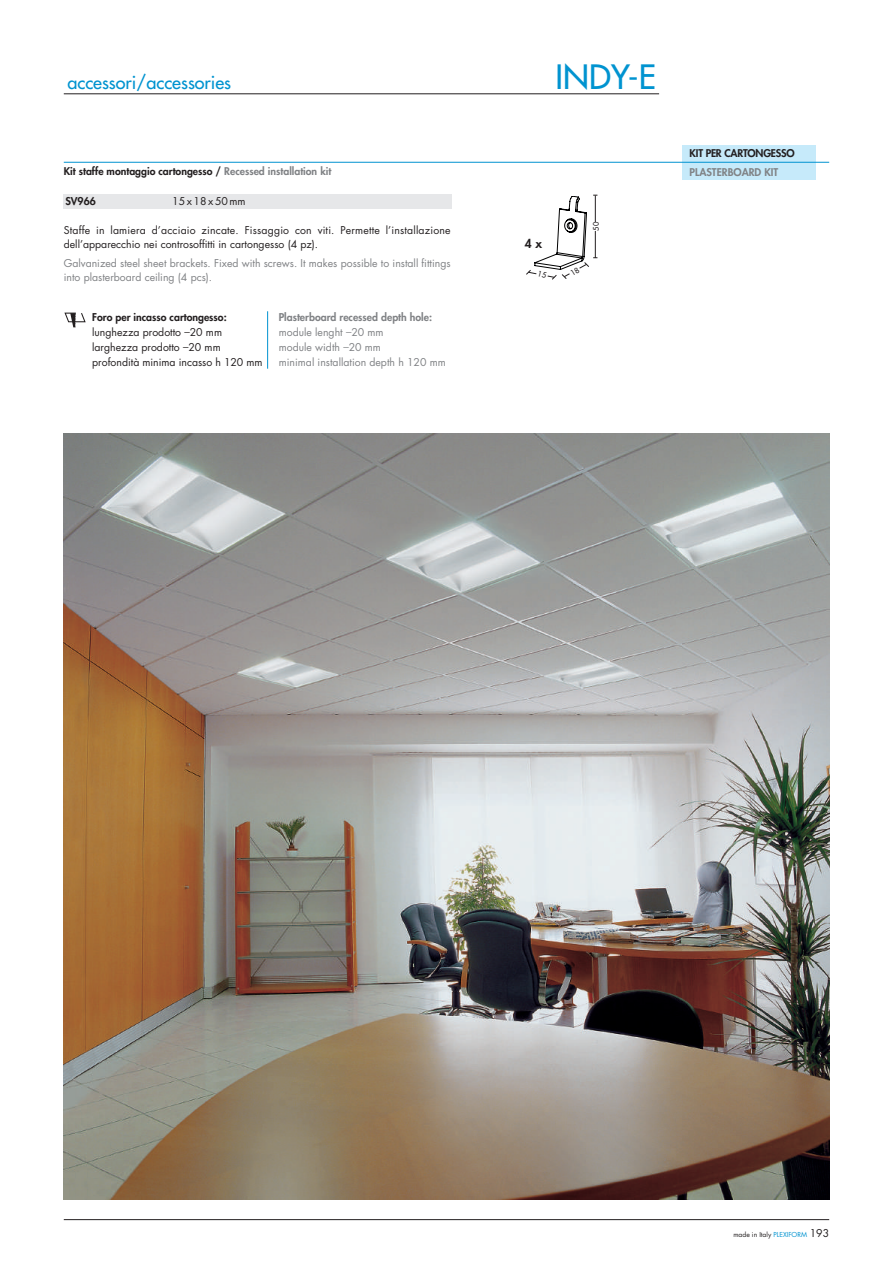
<style>
.page{position:relative;width:893px;height:1263px;background:#fff}
.page>*{position:absolute;margin:0;border:0;box-sizing:border-box;transform-origin:0 0}
.t1{font:500 32.7px "Futura Std";color:#0093d0}
.t2{font:500 17.85px "Futura Std";color:#0093d0}
.t3{font:800 12px "Futura Std";color:#231f20}
.t4{font:10.5px/15px "Futura Std";color:#231f20}
.t5{font:10.5px/15px "Futura Std";color:#808285}
.t6{font:10.5px "Futura Std";letter-spacing:.155em;color:#231f20}
.t7{font:800 10.5px "Futura Std";color:#231f20}
.t8{font:800 10.35px "Futura Std";color:#231f20}
.t9{font:800 10.35px "Futura Std";letter-spacing:-.02em;color:#231f20}
.t10{font:800 10.35px "Futura Std";color:#808285}
.t11{font:500 7.5px "Futura Std";color:#231f20}
.t12{font:6.75px "Futura Std";color:#231f20}
.s1{color:#808285}
.s2{font-weight:800}
.s3{color:#0093d0}
.s4{font-size:10.5px}
</style>
<div class="page">
<hr style="left:64px;top:1219px;width:765px;height:1px;background:#231f20">
<hr style="left:64px;top:93px;width:595px;height:1px;background:#231f20">
<img style="left:64px;top:434px;width:765px;height:765px">
<div style="left:682px;top:146px;width:134px;height:34px;background:#c6eafa"></div>
<hr style="left:267px;top:311px;width:1px;height:58px;background:#0093d0">
<svg style="left:64px;top:313px;width:22px;height:14px"></svg>
<div style="left:64px;top:194px;width:388px;height:15px;background:#e6e7e9"></div>
<hr style="left:64px;top:162px;width:765px;height:1px;background:#0093d0">
<svg style="left:526px;top:195px;width:71px;height:85px"></svg>
<h2 class="t2" style="left:67px;top:71px;width:165px">accessori/accessories</h2>
<h1 class="t1" style="left:555px;top:56px;width:102px">INDY-E</h1>
<p class="t8" style="left:64px;top:165px;width:269px">Kit staffe montaggio cartongesso / <span class="s1">Recessed installation kit</span></p>
<p class="t7" style="left:65px;top:194px;width:32px">SV966</p>
<p class="t6" style="left:172px;top:194px;width:75px">15x18x50mm</p>
<p class="t4" style="left:64px;top:223px;width:388px;line-height:14.2px">Staffe in lamiera d’acciaio zincate. Fissaggio con viti. Permette l’installazione dell’apparecchio nei controsoffitti in cartongesso (4 pz).</p>
<p class="t5" style="left:64px;top:256px;width:388px;line-height:14.2px">Galvanized steel sheet brackets. Fixed with screws. It makes possible to install fittings into plasterboard ceiling (4 pcs).</p>
<p class="t4" style="left:92px;top:310px;width:172px"><span class="s2">Foro per incasso cartongesso: </span>lunghezza prodotto <sup>_</sup>20 mm larghezza prodotto <sup>_</sup>20 mm profondità minima incasso h 120 mm</p>
<p class="t5" style="left:279px;top:310px;width:169px"><span class="s2">Plasterboard recessed depth hole: </span>module lenght <sup>_</sup>20 mm<br>module width <sup>_</sup>20 mm<br>minimal installation depth h 120 mm</p>
<p class="t3" style="left:525px;top:236px;width:18px">4 x</p>
<p class="t11" style="left:591px;top:231px;width:10px;rotate:-90deg">50</p>
<p class="t9" style="left:690px;top:147px;width:107px">KIT PER CARTONGESSO</p>
<p class="t10" style="left:690px;top:166px;width:90px">PLASTERBOARD KIT</p>
<p class="t12" style="left:733px;top:1230px;width:97px">made in Italy <span class="s3">PLEXIFORM</span> <span class="s4">193</span></p>
</div>
